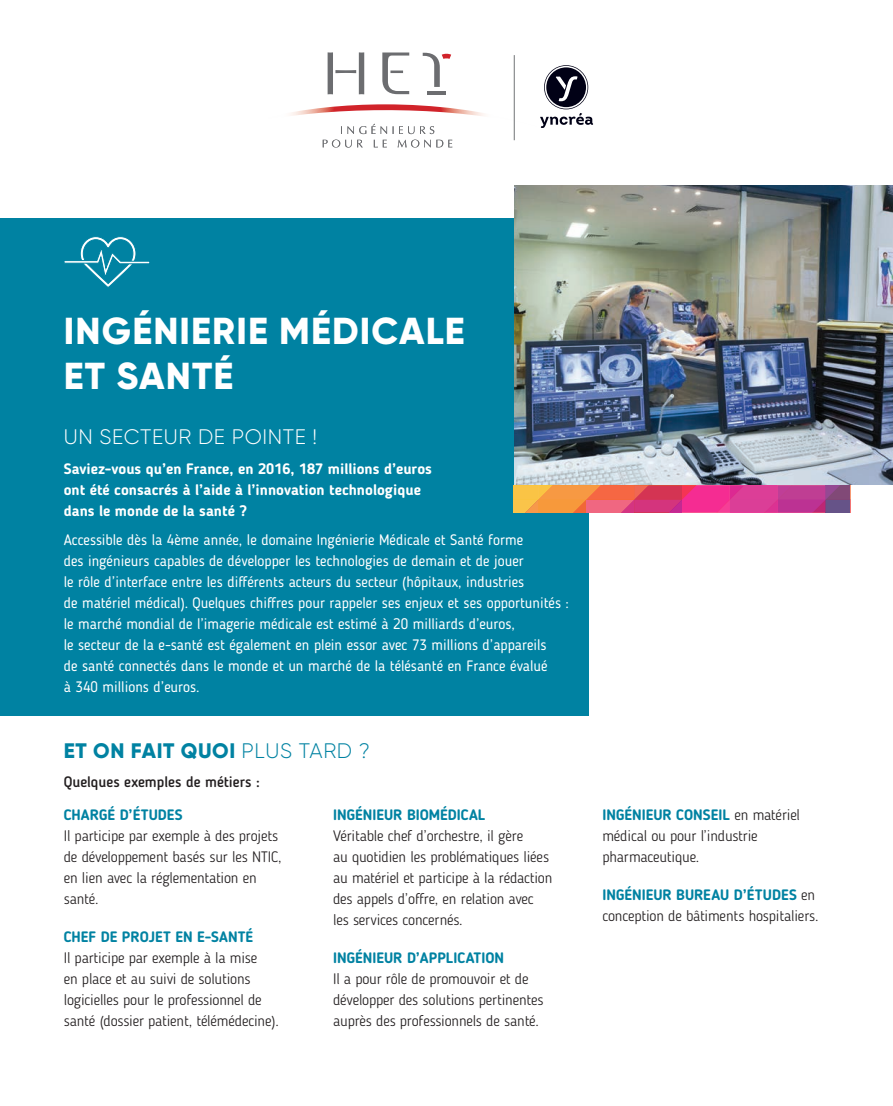
<style>
.page{position:relative;width:893px;height:1106px;background:#fff}
.page>*{position:absolute;margin:0;border:0;box-sizing:border-box;transform-origin:0 0}
.t1{font:800 37.5px/45px "Gilroy";letter-spacing:.03em;color:#fff}
.t2{font:800 21px "Gilroy";letter-spacing:.03em;color:#0082a2}
.t3{font:300 21px "Gilroy";letter-spacing:.03em;color:#fff}
.t4{font:300 15px/21px "Blogger Sans";letter-spacing:-.01em;color:#231f20}
.t5{font:15px/21px "Blogger Sans";color:#fff}
.t6{font:700 15px/21px "Blogger Sans";color:#fff}
.t7{font:700 15px "Blogger Sans";color:#0082a2}
.t8{font:500 15px "Blogger Sans";color:#231f20}
.s1{font-weight:300}
.s2{font-weight:700;color:#0082a2}
</style>
<div class="page">
<div style="left:0;top:218px;width:588px;height:497px;background:#0082a2"></div>
<svg style="left:291px;top:52px;width:302px;height:82px"></svg>
<svg style="left:323px;top:140px;width:40px;height:7px"></svg>
<svg style="left:374px;top:140px;width:13px;height:7px"></svg>
<svg style="left:398px;top:140px;width:54px;height:7px"></svg>
<hr style="left:428px;top:91px;width:18px;height:3px;background:#6c6d70">
<hr style="left:514px;top:55px;width:1px;height:85px;background:#808285">
<svg style="left:64px;top:236px;width:86px;height:51px"></svg>
<svg style="left:513px;top:485px;width:337px;height:27px;background:#dc5771"></svg>
<img style="left:514px;top:185px;width:379px;height:300px">
<p class="t1" style="left:64px;top:308px;width:402px">INGÉNIERIE MÉDICALE<br>ET SANTÉ</p>
<p class="t3" style="left:64px;top:424px;width:255px">UN SECTEUR DE POINTE !</p>
<p class="t6" style="left:64px;top:458px;width:370px">Saviez-vous qu’en France, en 2016, 187 millions d’euros ont été consacrés à l’aide à l’innovation technologique dans le monde de la santé ?</p>
<p class="t5" style="left:64px;top:529px;width:507px">Accessible dès la 4ème année, le domaine Ingénierie Médicale et Santé forme<br>des ingénieurs capables de développer les technologies de demain et de jouer<br>le rôle d’interface entre les différents acteurs du secteur (hôpitaux, industries<br>de matériel médical). Quelques chiffres pour rappeler ses enjeux et ses opportunités : le marché mondial de l’imagerie médicale est estimé à 20 milliards d’euros,<br>le secteur de la e-santé est également en plein essor avec 73 millions d’appareils<br>de santé connectés dans le monde et un marché de la télésanté en France évalué<br>à 340 millions d’euros.</p>
<p class="t2" style="left:64px;top:737px;width:308px">ET ON FAIT QUOI <span class="s1">PLUS TARD ?</span></p>
<p class="t8" style="left:64px;top:773px;width:198px">Quelques exemples de métiers :</p>
<p class="t7" style="left:64px;top:805px;width:120px">CHARGÉ D’ÉTUDES</p>
<p class="t4" style="left:64px;top:825px;width:219px">Il participe par exemple à des projets de développement basés sur les NTIC, en lien avec la réglementation en santé.</p>
<p class="t7" style="left:64px;top:927px;width:191px">CHEF DE PROJET EN E-SANTÉ</p>
<p class="t4" style="left:64px;top:947px;width:217px">Il participe par exemple à la mise<br>en place et au suivi de solutions logicielles pour le professionnel de santé (dossier patient, télémédecine).</p>
<p class="t7" style="left:333px;top:805px;width:154px">INGÉNIEUR BIOMÉDICAL</p>
<p class="t4" style="left:333px;top:825px;width:221px">Véritable chef d’orchestre, il gère<br>au quotidien les problématiques liées au matériel et participe à la rédaction des appels d’offre, en relation avec les services concernés.</p>
<p class="t7" style="left:333px;top:948px;width:173px">INGÉNIEUR D’APPLICATION</p>
<p class="t4" style="left:333px;top:968px;width:212px">Il a pour rôle de promouvoir et de développer des solutions pertinentes auprès des professionnels de santé.</p>
<p class="t4" style="left:602px;top:804px;width:199px"><span class="s2">INGÉNIEUR CONSEIL</span> en matériel médical ou pour l’industrie pharmaceutique.</p>
<p class="t4" style="left:602px;top:884px;width:218px"><span class="s2">INGÉNIEUR BUREAU D’ÉTUDES</span> en conception de bâtiments hospitaliers.</p>
</div>
